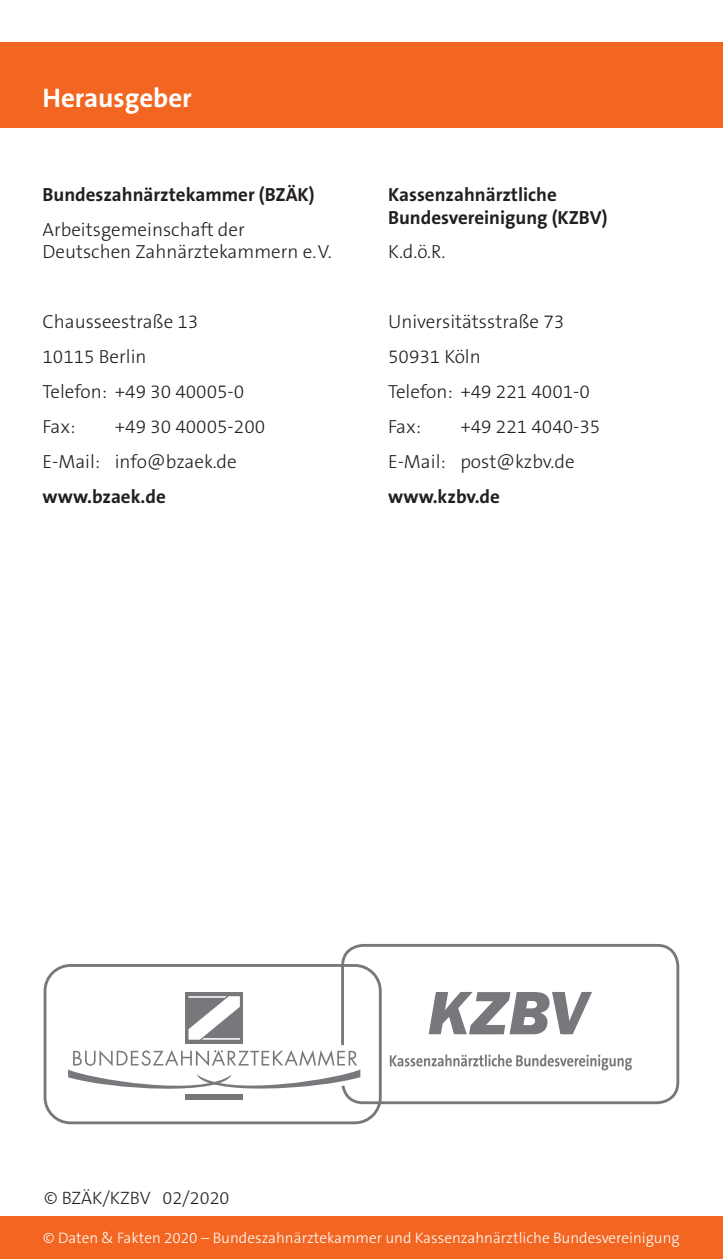
<style>
.page{position:relative;width:723px;height:1259px;background:#fff}
.page>*{position:absolute;margin:0;border:0;box-sizing:border-box;transform-origin:0 0}
.t1{font:700 27px "The Sans B Plus W7";color:#fff}
.t2{font:300 18.9px/34.8px "The Sans B Plus W3";color:#231f20}
.t3{font:700 18.9px/22.8px "The Sans B Plus W7";color:#231f20}
.t4{font:300 18px "The Sans B Plus W3";color:#231f20}
.t5{font:300 15.3px "The Sans B Plus W3";color:#fff}
</style>
<div class="page">
<div style="left:0;top:43px;width:723px;height:85px;background:#f36621"></div>
<div style="left:0;top:1216px;width:723px;height:43px;background:#f36621"></div>
<div style="left:185px;top:992px;width:58px;height:51px;background:#76787b"></div>
<svg style="left:188px;top:996px;width:52px;height:43px"></svg>
<div style="left:186px;top:1094px;width:57px;height:5px;background:#76787b"></div>
<svg style="left:68px;top:1050px;width:272px;height:48px"></svg>
<div style="left:44px;top:964px;width:338px;height:160px;border:3px solid #76787b;border-radius:26px"></div>
<svg style="left:340px;top:944px;width:340px;height:161px"></svg>
<h1 class="t1" style="left:43px;top:80px;width:151px">Herausgeber</h1>
<p class="t3" style="left:42px;top:183px;width:274px">Bundeszahnärztekammer (BZÄK)</p>
<p class="t2" style="left:42px;top:218px;width:291px;line-height:22.8px">Arbeitsgemeinschaft der<br>Deutschen Zahnärztekammern e.V.</p>
<p class="t2" style="left:42px;top:304px;width:203px">Chausseestraße 13<br>10115 Berlin<br>Telefon: +49 30 40005-0<br>Fax:</p>
<p class="t2" style="left:42px;top:409px;width:224px;text-indent:72px">+49 30 40005-200<br>E-Mail: info@bzaek.de</p>
<p class="t3" style="left:42px;top:485px;width:125px">www.bzaek.de</p>
<p class="t3" style="left:388px;top:183px;width:221px">Kassenzahnärztliche<br>Bundesvereinigung (KZBV)</p>
<p class="t2" style="left:388px;top:235px;width:59px">K.d.ö.R.</p>
<p class="t2" style="left:388px;top:304px;width:203px">Universitätsstraße 73<br>50931 Köln<br>Telefon: +49 221 4001-0<br>Fax:</p>
<p class="t2" style="left:388px;top:409px;width:214px;text-indent:72px">+49 221 4040-35<br>E-Mail: post@kzbv.de</p>
<p class="t3" style="left:388px;top:485px;width:113px">www.kzbv.de</p>
<p class="t4" style="left:44px;top:1186px;width:187px">© BZÄK/KZBV 02/2020</p>
<p class="t5" style="left:43px;top:1228px;width:638px">© Daten &amp; Fakten 2020 – Bundeszahnärztekammer und Kassenzahnärztliche Bundesvereinigung</p>
</div>
